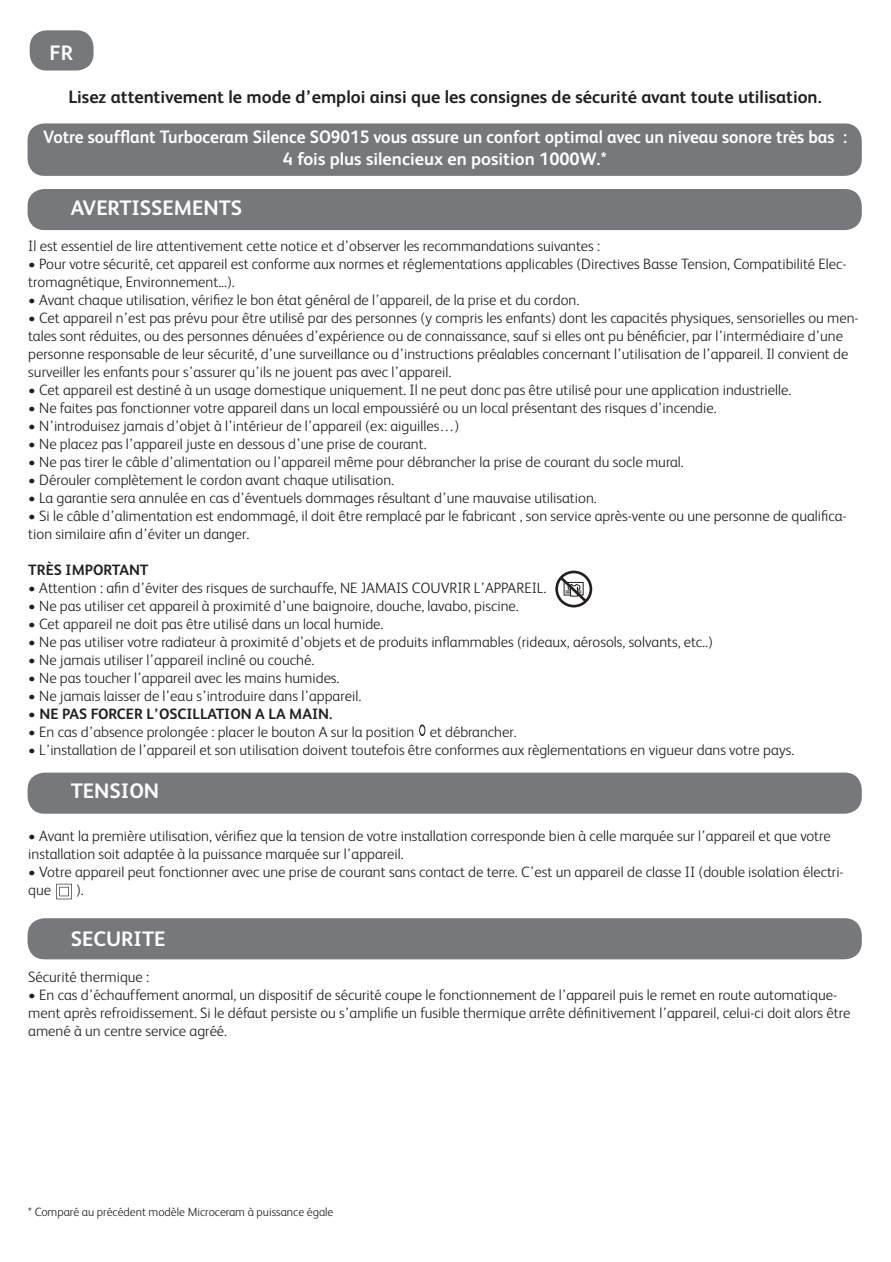
<style>
.page{position:relative;width:891px;height:1262px;background:#fff}
.page>*{position:absolute;margin:0;border:0;box-sizing:border-box;transform-origin:0 0}
.t1{font:700 21px "FS Albert";color:#fff}
.t2{font:700 18px/21.6px "FS Albert";color:#fff;text-align:center;scale:.95 1}
.t3{font:700 18px "FS Albert";color:#231f20}
.t4{font:300 15px/18px "FS Albert";color:#231f20}
.t5{font:700 15px "FS Albert";color:#231f20}
.t6{font:300 12px "FS Albert";color:#231f20}
</style>
<div class="page">
<div style="left:28px;top:123px;width:833px;height:53px;background:#76787b;border-radius:17px"></div>
<div style="left:28px;top:189px;width:833px;height:41px;background:#76787b;border-radius:17px"></div>
<div style="left:30px;top:30px;width:63px;height:41px;background:#76787b;border-radius:17px"></div>
<div style="left:28px;top:918px;width:833px;height:41px;background:#76787b;border-radius:17px"></div>
<div style="left:28px;top:773px;width:833px;height:41px;background:#76787b;border-radius:17px"></div>
<svg style="left:555px;top:571px;width:37px;height:36px"></svg>
<svg style="left:56px;top:884px;width:16px;height:15px"></svg>
<svg style="left:419px;top:724px;width:6px;height:12px"></svg>
<h1 class="t1" style="left:50px;top:41px;width:25px">FR</h1>
<p class="t3" style="left:68px;top:87px;width:754px">Lisez attentivement le mode d’emploi ainsi que les consignes de sécurité avant toute utilisation.</p>
<p class="t2" style="left:43px;top:126px;width:847px">Votre soufflant Turboceram Silence SO9015 vous assure un confort optimal avec un niveau sonore très bas :<br>4 fois plus silencieux en position 1000W.*</p>
<h1 class="t1" style="left:71px;top:196px;width:24px">Avertisse</h1>
<h1 class="t1" style="left:174px;top:196px;width:32px">ments</h1>
<p class="t4" style="left:28px;top:237px;width:573px">Il est essentiel de lire attentivement cette notice et d’observer les recommandations suivantes :</p>
<p class="t4" style="left:28px;top:255px;width:819px">• Pour votre sécurité, cet appareil est conforme aux normes et réglementations applicables (Directives Basse Tension, Compatibilité Elec&shy;tromagnétique, Environnement...).</p>
<p class="t4" style="left:28px;top:291px;width:552px">• Avant chaque utilisation, vérifiez le bon état général de l’appareil, de la prise et du cordon.</p>
<p class="t4" style="left:28px;top:309px;width:831px">• Cet appareil n’est pas prévu pour être utilisé par des personnes (y compris les enfants) dont les capacités physiques, sensorielles ou men&shy;tales sont réduites, ou des personnes dénuées d’expérience ou de connaissance, sauf si elles ont pu bénéficier, par l’intermédiaire d’une personne responsable de leur sécurité, d’une surveillance ou d’instructions préalables concernant l’utilisation de l’appareil. Il convient de surveiller les enfants pour s’assurer qu’ils ne jouent pas avec l’appareil.</p>
<p class="t4" style="left:28px;top:381px;width:764px">• Cet appareil est destiné à un usage domestique uniquement. Il ne peut donc pas être utilisé pour une application industrielle.</p>
<p class="t4" style="left:28px;top:399px;width:689px">• Ne faites pas fonctionner votre appareil dans un local empoussiéré ou un local présentant des risques d’incendie.</p>
<p class="t4" style="left:28px;top:417px;width:432px">• N’introduisez jamais d’objet à l’intérieur de l’appareil (ex: aiguilles…)</p>
<p class="t4" style="left:28px;top:435px;width:399px">• Ne placez pas l’appareil juste en dessous d’une prise de courant.</p>
<p class="t4" style="left:28px;top:453px;width:656px">• Ne pas tirer le câble d’alimentation ou l’appareil même pour débrancher la prise de courant du socle mural.</p>
<p class="t4" style="left:28px;top:471px;width:367px">• Dérouler complètement le cordon avant chaque utilisation.</p>
<p class="t4" style="left:28px;top:489px;width:569px">• La garantie sera annulée en cas d’éventuels dommages résultant d’une mauvaise utilisation.</p>
<p class="t4" style="left:28px;top:507px;width:819px">• Si le câble d’alimentation est endommagé, il doit être remplacé par le fabricant , son service après-vente ou une personne de qualifica&shy;tion similaire afin d’éviter un danger.</p>
<p class="t5" style="left:28px;top:561px;width:122px">TRÈS IMPORTANT</p>
<p class="t4" style="left:28px;top:579px;width:519px">• Attention : afin d’éviter des risques de surchauffe, NE JAMAIS COUVRIR L’APPAREIL.</p>
<p class="t4" style="left:28px;top:597px;width:492px">• Ne pas utiliser cet appareil à proximité d’une baignoire, douche, lavabo, piscine.</p>
<p class="t4" style="left:28px;top:615px;width:356px">• Cet appareil ne doit pas être utilisé dans un local humide.</p>
<p class="t4" style="left:28px;top:633px;width:685px">• Ne pas utiliser votre radiateur à proximité d’objets et de produits inflammables (rideaux, aérosols, solvants, etc..)</p>
<p class="t4" style="left:28px;top:651px;width:287px">• Ne jamais utiliser l’appareil incliné ou couché.</p>
<p class="t4" style="left:28px;top:669px;width:312px">• Ne pas toucher l’appareil avec les mains humides.</p>
<p class="t4" style="left:28px;top:687px;width:334px">• Ne jamais laisser de l’eau s’introduire dans l’appareil.</p>
<p class="t5" style="left:28px;top:705px;width:305px">• NE PAS FORCER L’OSCILLATION A LA MAIN.</p>
<p class="t4" style="left:28px;top:723px;width:489px">• En cas d’absence prolongée : placer le bouton A sur la position et débrancher.</p>
<p class="t4" style="left:28px;top:741px;width:767px">• L’installation de l’appareil et son utilisation doivent toutefois être conformes aux règlementations en vigueur dans votre pays.</p>
<h1 class="t1" style="left:71px;top:779px;width:90px">TENSION</h1>
<p class="t4" style="left:28px;top:827px;width:803px">• Avant la première utilisation, vérifiez que la tension de votre installation corresponde bien à celle marquée sur l’appareil et que votre installation soit adaptée à la puissance marquée sur l’appareil.</p>
<p class="t4" style="left:28px;top:863px;width:816px">• Votre appareil peut fonctionner avec une prise de courant sans contact de terre. C’est un appareil de classe II (double isolation électri&shy;que</p>
<p class="t4" style="left:76px;top:881px;width:9px">).</p>
<h1 class="t1" style="left:71px;top:926px;width:96px">SECURITE</h1>
<p class="t4" style="left:28px;top:968px;width:122px">Sécurité thermique :</p>
<p class="t4" style="left:28px;top:986px;width:823px">• En cas d’échauffement anormal, un dispositif de sécurité coupe le fonctionnement de l’appareil puis le remet en route automatique&shy;ment après refroidissement. Si le défaut persiste ou s’amplifie un fusible thermique arrête définitivement l’appareil, celui-ci doit alors être amené à un centre service agréé.</p>
<p class="t6" style="left:28px;top:1205px;width:306px">* Comparé au précédent modèle Microceram à puissance égale</p>
</div>
